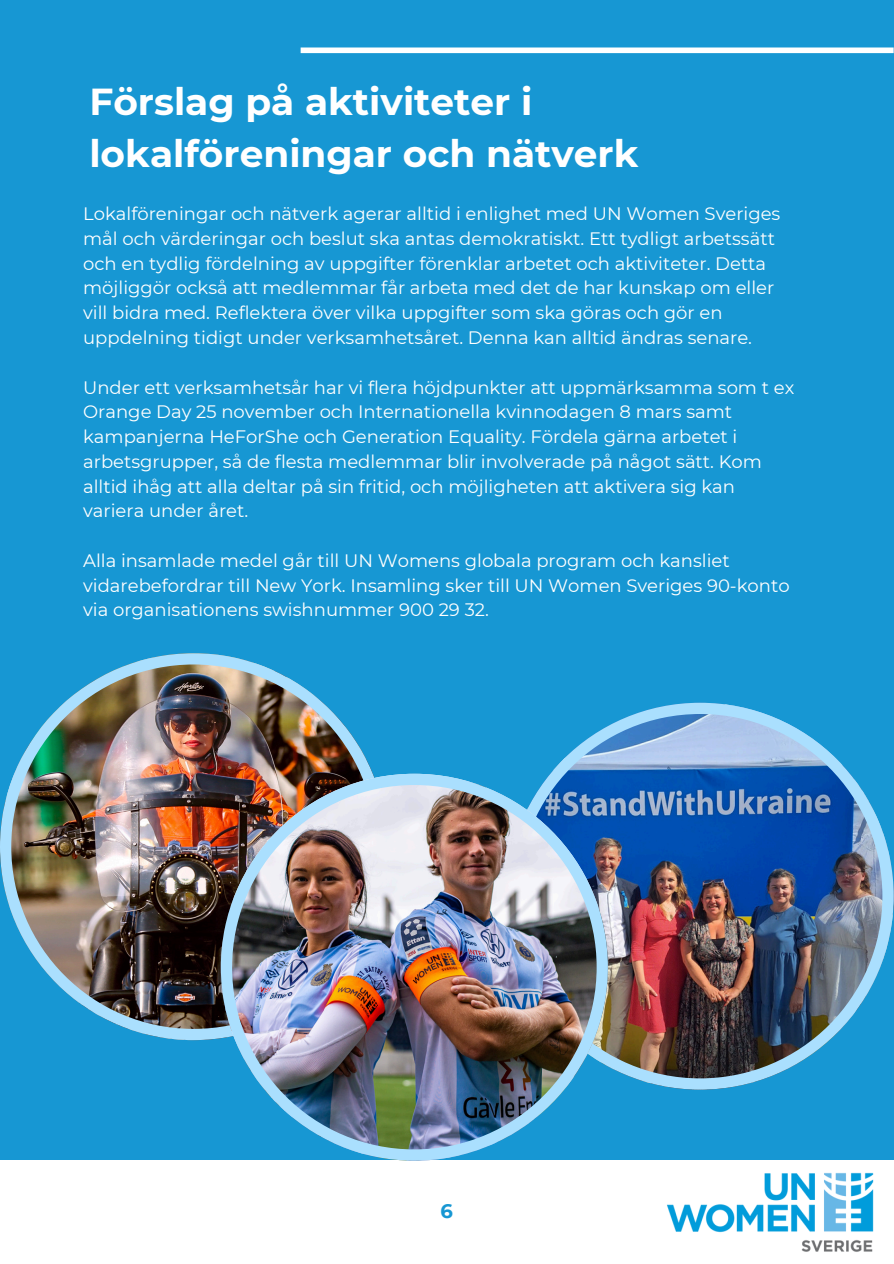
<style>
.page{position:relative;width:894px;height:1264px;background:#fff}
.page>*{position:absolute;margin:0;border:0;box-sizing:border-box;transform-origin:0 0}
.t1{font:700 37.5px/51.8px "Montserrat";color:#fff}
.t2{font:700 19.5px "Montserrat";color:#1797d3}
.t3{font:18px/24.8px "Montserrat";color:#fff}
</style>
<div class="page">
<div style="left:0;top:0;width:893px;height:1263px;background:#1797d3"></div>
<div style="left:0;top:1160px;width:893px;height:102px;background:#fff"></div>
<div style="left:300px;top:47px;width:593px;height:6px;background:#fff"></div>
<img style="left:663px;top:1170px;width:210px;height:81px">
<img style="left:0;top:653px;width:373px;height:387px">
<img style="left:551px;top:702px;width:342px;height:387px">
<img style="left:221px;top:773px;width:386px;height:387px">
<p class="t1" style="left:89px;top:76px;width:550px">Förslag på aktiviteter i lokalföreningar och nätverk</p>
<p class="t3" style="left:83px;top:201px;width:698px">Lokalföreningar och nätverk agerar alltid i enlighet med UN Women Sveriges mål och värderingar och beslut ska antas demokratiskt. Ett tydligt arbetssätt och en tydlig fördelning av uppgifter förenklar arbetet och aktiviteter. Detta möjliggör också att medlemmar får arbeta med det de har kunskap om eller vill bidra med. Reflektera över vilka uppgifter som ska göras och gör en uppdelning tidigt under verksamhetsåret. Denna kan alltid ändras senare.</p>
<p class="t3" style="left:83px;top:375px;width:712px">Under ett verksamhetsår har vi flera höjdpunkter att uppmärksamma som t ex Orange Day 25 november och Internationella kvinnodagen 8 mars samt kampanjerna HeForShe och Generation Equality. Fördela gärna arbetet i arbetsgrupper, så de flesta medlemmar blir involverade på något sätt. Kom alltid ihåg att alla deltar på sin fritid, och möjligheten att aktivera sig kan variera under året.</p>
<p class="t3" style="left:83px;top:548px;width:707px">Alla insamlade medel går till UN Womens globala program och kansliet vidarebefordrar till New York. Insamling sker till UN Women Sveriges 90-konto via organisationens swishnummer 900 29 32.</p>
<p class="t2" style="left:440px;top:1198px;width:14px">6</p>
</div>
